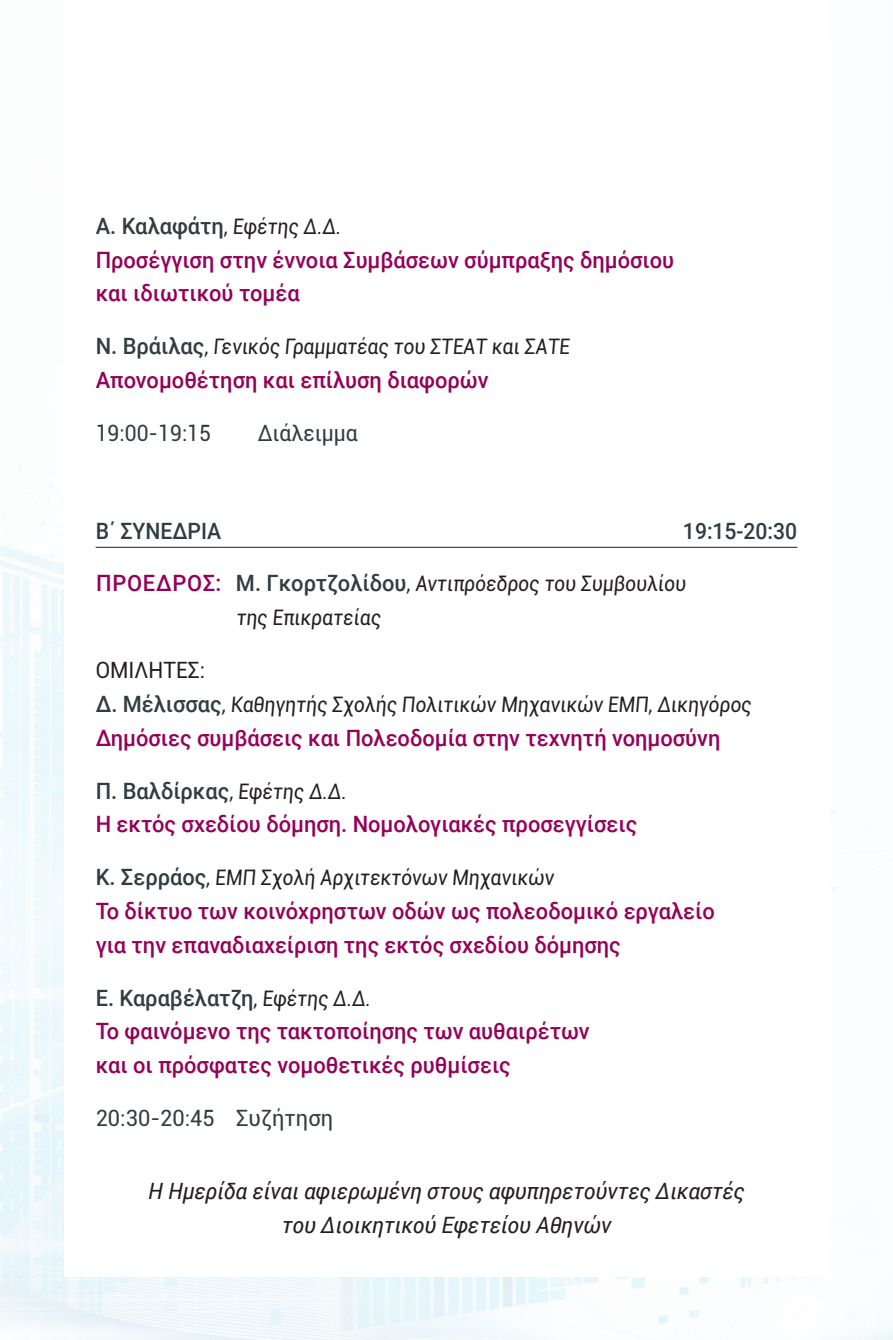
<style>
.page{position:relative;width:893px;height:1340px;background:#fff}
.page>*{position:absolute;margin:0;border:0;box-sizing:border-box;transform-origin:0 0}
.t1{font:500 22.5px/33.8px "Roboto";color:#950058}
.t2{font:italic 22.5px/33.8px "Roboto";color:#231f20;text-align:center}
.t3{font:500 22.5px "Roboto";color:#313d3f;scale:.94 1}
.t4{font:22.5px "Roboto";color:#313d3f;scale:.94 1}
.t5{font:22.5px "Roboto";color:#313d3f}
.t6{font:22.5px "Roboto";color:#231f20;scale:.94 1}
.t7{font:21.38px/33.8px "Roboto";color:#231f20;scale:.9 1}
.s1{font-weight:500;font-size:22.5px;color:#313d3f}
.s2{font-weight:500;font-size:22.5px;color:#950058}
.s3{color:#313d3f}
.s4{font-weight:400;font-size:21.38px;color:#231f20}
</style>
<div class="page">
<img style="left:0;top:466px;width:893px;height:873px">
<div style="left:64px;top:0;width:765px;height:1276px;background:#fff"></div>
<hr style="left:96px;top:547px;width:701px;height:1px;background:#313d3f">
<p class="t7" style="left:96px;top:208px;width:277px"><span class="s1">Α. Καλαφάτη</span>, Εφέτης Δ.Δ.</p>
<p class="t1" style="left:96px;top:242px;width:580px">Προσέγγιση στην έννοια Συμβάσεων σύμπραξης δημόσιου και ιδιωτικού τομέα</p>
<p class="t7" style="left:96px;top:329px;width:531px"><span class="s1">Ν. Βράιλας</span>, Γενικός Γραμματέας του ΣΤΕΑΤ και ΣΑΤΕ</p>
<p class="t1" style="left:96px;top:362px;width:394px">Απονομοθέτηση και επίλυση διαφορών</p>
<p class="t4" style="left:96px;top:417px;width:124px">19:00-19:15</p>
<p class="t4" style="left:258px;top:417px;width:108px">Διάλειμμα</p>
<p class="t3" style="left:96px;top:515px;width:135px">Β΄ ΣΥΝΕΔΡΙΑ</p>
<p class="t3" style="left:683px;top:515px;width:123px">19:15-20:30</p>
<p class="t7" style="left:236px;top:566px;width:504px;text-indent:-140px"><span class="s2">ΠΡΌ ΕΔΡΟΣ:</span> <span class="s1">Μ. Γκορτζολίδου</span>, Αντιπρόεδρος του Συμβουλίου της Επικρατείας</p>
<p class="t6" style="left:96px;top:654px;width:118px">ΟΜΙΛΗΤΈΣ:</p>
<p class="t7" style="left:96px;top:686px;width:733px"><span class="s1">Δ. Μέλισσας</span>, Καθηγητής Σχολής Πολιτικών Μηχανικών ΕΜΠ, Δικηγόρος</p>
<p class="t1" style="left:96px;top:720px;width:626px">Δημόσιες συμβάσεις και Πολεοδομία στην τεχνητή νοημοσύνη</p>
<p class="t1" style="left:96px;top:772px;width:543px"><span class="s3">Π. Βαλδίρκας</span><span class="s4">, Εφέτης Δ.Δ.<br></span>Η εκτός σχεδίου δόμηση. Νομολογιακές προσεγγίσεις</p>
<p class="t7" style="left:96px;top:860px;width:513px"><span class="s1">Κ. Σερράος</span>, ΕΜΠ Σχολή Αρχιτεκτόνων Μηχανικών</p>
<p class="t1" style="left:96px;top:893px;width:621px">Το δίκτυο των κοινόχρηστων οδών ως πολεοδομικό εργαλείο για την επαναδιαχείριση της εκτός σχεδίου δόμησης</p>
<p class="t1" style="left:96px;top:979px;width:496px"><span class="s3">Ε. Καραβέλατζη</span><span class="s4">, Εφέτης Δ.Δ.<br></span>Το φαινόμενο της τακτοποίησης των αυθαιρέτων και οι πρόσφατες νομοθετικές ρυθμίσεις</p>
<p class="t5" style="left:96px;top:1102px;width:239px">20:30-20:45 Συζήτηση</p>
<p class="t2" style="left:148px;top:1173px;width:598px">Η Ημερίδα είναι αφιερωμένη στους αφυπηρετούντες Δικαστές του Διοικητικού Εφετείου Αθηνών</p>
</div>
